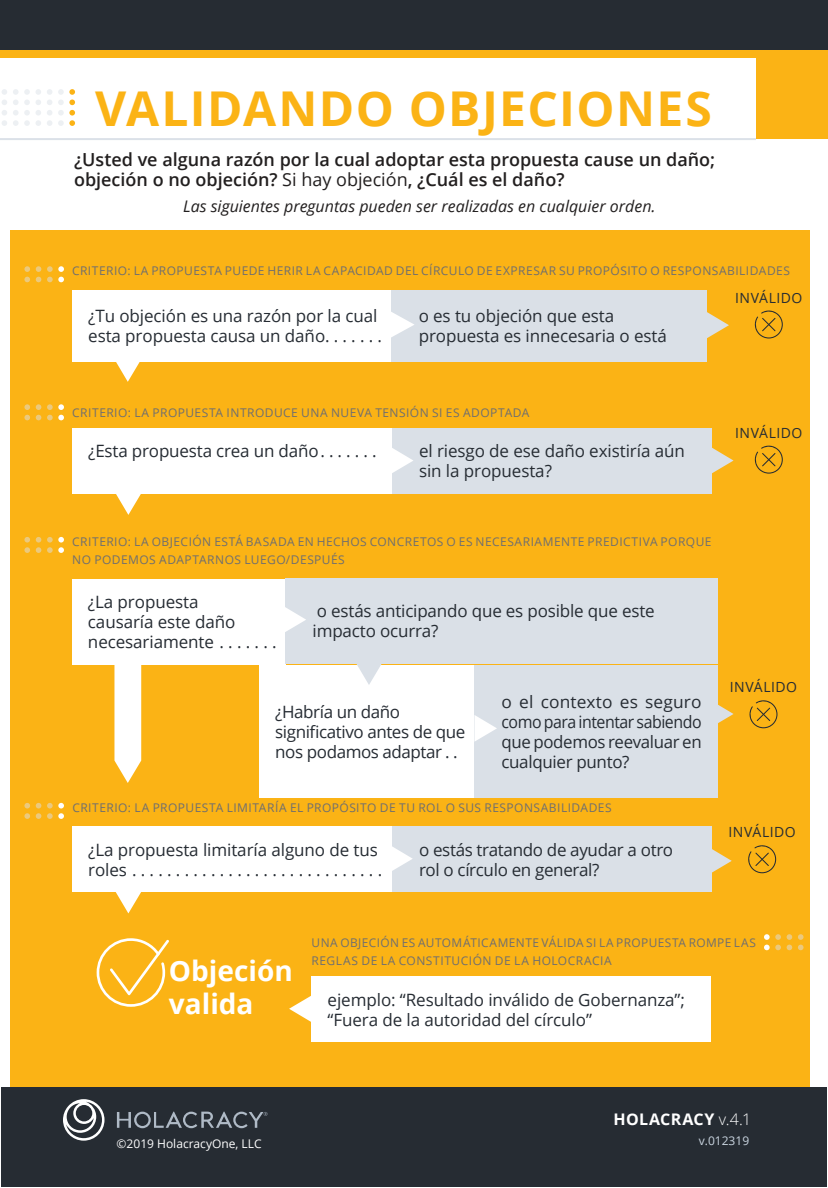
<style>
.page{position:relative;width:828px;height:1188px;background:#fff}
.page>*{position:absolute;margin:0;border:0;box-sizing:border-box;transform-origin:0 0}
.t1{font:700 48px "Open Sans";letter-spacing:.03em;color:#fbb315}
.t2{font:700 28px/33.6px "Open Sans";color:#fff}
.t3{font:600 18px/20px "Open Sans";color:#221f1f}
.t4{font:17px/20px "Open Sans";letter-spacing:-.005em;color:#262c33}
.t5{font:17px/20px "Open Sans";letter-spacing:-.025em;color:#262c33}
.t6{font:italic 16px "Open Sans";color:#221f1f}
.t7{font:700 16px "Open Sans";letter-spacing:.02em;color:#fff}
.t8{font:14px "Open Sans";letter-spacing:.035em;color:#262c33}
.t9{font:12px/18px "Open Sans";letter-spacing:.04em;color:#6e6e70}
.t10{font:12px "Open Sans";color:#fff}
.t11{font:12px "Open Sans";color:#cad5e0}
.s1{font-weight:400}
.s2{font-weight:300}
</style>
<div class="page">
<div style="left:11px;top:230px;width:799px;height:956px;background:#fbb315"></div>
<div style="left:0;top:0;width:828px;height:58px;background:#fbb315"></div>
<div style="left:0;top:0;width:828px;height:50px;background:#262c33"></div>
<svg style="left:13px;top:89px;width:17px;height:37px"></svg>
<svg style="left:36px;top:89px;width:5px;height:37px"></svg>
<svg style="left:47px;top:89px;width:5px;height:37px"></svg>
<svg style="left:58px;top:89px;width:17px;height:37px"></svg>
<svg style="left:2px;top:89px;width:5px;height:37px"></svg>
<div style="left:72px;top:290px;width:320px;height:72px;background:#fff"></div>
<svg style="left:707px;top:312px;width:22px;height:26px"></svg>
<svg style="left:116px;top:362px;width:24px;height:20px"></svg>
<div style="left:392px;top:290px;width:315px;height:72px;background:#dae0e7"></div>
<svg style="left:289px;top:995px;width:23px;height:27px"></svg>
<svg style="left:97px;top:938px;width:72px;height:69px"></svg>
<div style="left:312px;top:977px;width:399px;height:65px;background:#fff"></div>
<svg style="left:47px;top:266px;width:17px;height:16px"></svg>
<svg style="left:36px;top:266px;width:5px;height:16px"></svg>
<svg style="left:24px;top:266px;width:6px;height:16px"></svg>
<svg style="left:764px;top:934px;width:17px;height:16px"></svg>
<svg style="left:787px;top:934px;width:5px;height:16px"></svg>
<svg style="left:798px;top:934px;width:6px;height:16px"></svg>
<div style="left:72px;top:428px;width:320px;height:65px;background:#fff"></div>
<svg style="left:712px;top:447px;width:22px;height:27px"></svg>
<svg style="left:115px;top:493px;width:27px;height:22px"></svg>
<div style="left:392px;top:428px;width:320px;height:65px;background:#dae0e7"></div>
<svg style="left:754px;top:445px;width:29px;height:29px"></svg>
<svg style="left:47px;top:404px;width:17px;height:16px"></svg>
<svg style="left:36px;top:404px;width:5px;height:16px"></svg>
<svg style="left:24px;top:404px;width:6px;height:16px"></svg>
<svg style="left:392px;top:448px;width:21px;height:25px"></svg>
<div style="left:72px;top:579px;width:214px;height:86px;background:#fff"></div>
<div style="left:259px;top:665px;width:215px;height:133px;background:#fff"></div>
<svg style="left:749px;top:700px;width:29px;height:28px"></svg>
<svg style="left:718px;top:704px;width:16px;height:19px"></svg>
<svg style="left:114px;top:665px;width:27px;height:118px;background:#fef6e5"></svg>
<div style="left:286px;top:578px;width:432px;height:85px;background:#dae0e7"></div>
<div style="left:474px;top:665px;width:244px;height:133px;background:#dae0e7"></div>
<svg style="left:47px;top:537px;width:17px;height:16px"></svg>
<svg style="left:36px;top:537px;width:5px;height:16px"></svg>
<svg style="left:24px;top:537px;width:6px;height:16px"></svg>
<svg style="left:356px;top:663px;width:26px;height:22px"></svg>
<svg style="left:285px;top:606px;width:21px;height:27px"></svg>
<svg style="left:474px;top:715px;width:23px;height:26px"></svg>
<svg style="left:115px;top:892px;width:26px;height:21px"></svg>
<div style="left:72px;top:827px;width:320px;height:65px;background:#fff"></div>
<svg style="left:712px;top:849px;width:20px;height:24px"></svg>
<div style="left:392px;top:827px;width:320px;height:65px;background:#dae0e7"></div>
<svg style="left:748px;top:845px;width:28px;height:28px"></svg>
<svg style="left:47px;top:803px;width:17px;height:16px"></svg>
<svg style="left:36px;top:803px;width:5px;height:16px"></svg>
<svg style="left:24px;top:803px;width:6px;height:16px"></svg>
<svg style="left:392px;top:846px;width:21px;height:25px"></svg>
<svg style="left:391px;top:311px;width:23px;height:27px"></svg>
<hr style="left:0;top:138px;width:756px;height:2px;background:#dbe1e8">
<div style="left:756px;top:58px;width:72px;height:81px;background:#fbb315"></div>
<div style="left:1px;top:1087px;width:826px;height:100px;background:#262c33"></div>
<svg style="left:63px;top:1099px;width:42px;height:42px"></svg>
<svg style="left:117px;top:1111px;width:151px;height:17px"></svg>
<svg style="left:754px;top:310px;width:29px;height:29px"></svg>
<h1 class="t1" style="left:95px;top:89px;width:618px">VALIDANDO OBJECIONES</h1>
<p class="t3" style="left:74px;top:151px;width:643px">¿Usted ve alguna razón por la cual adoptar esta propuesta cause un daño; objeción o no objeción? <span class="s1">Si hay objeción</span>, ¿Cuál es el daño?</p>
<p class="t6" style="left:183px;top:200px;width:474px">Las siguientes preguntas pueden ser realizadas en cualquier orden.</p>
<p class="t9" style="left:72px;top:263px;width:720px">CRITERIO: LA PROPUESTA PUEDE HERIR LA CAPACIDAD DEL CÍRCULO DE EXPRESAR SU PROPÓSITO O RESPONSABILIDADES</p>
<p class="t8" style="left:735px;top:293px;width:69px">INVÁLIDO</p>
<p class="t4" style="left:88px;top:308px;width:295px">¿Tu objeción es una razón por la cual esta propuesta causa un daño. . . . . . .</p>
<p class="t4" style="left:419px;top:308px;width:250px">o es tu objeción que esta propuesta es innecesaria o está</p>
<p class="t9" style="left:72px;top:405px;width:459px">CRITERIO: LA PROPUESTA INTRODUCE UNA NUEVA TENSIÓN SI ES ADOPTADA</p>
<p class="t4" style="left:88px;top:443px;width:290px">¿Esta propuesta crea un daño . . . . . . .</p>
<p class="t4" style="left:419px;top:441px;width:267px">el riesgo de ese daño existiría aún sin la propuesta?</p>
<p class="t8" style="left:735px;top:427px;width:69px">INVÁLIDO</p>
<p class="t9" style="left:72px;top:534px;width:641px">CRITERIO: LA OBJECIÓN ESTÁ BASADA EN HECHOS CONCRETOS O ES NECESARIAMENTE PREDICTIVA PORQUE<br>NO PODEMOS ADAPTARNOS LUEGO/DESPUÉS</p>
<p class="t4" style="left:88px;top:594px;width:190px">¿La propuesta<br>causaría este daño necesariamente . . . . . . .</p>
<p class="t4" style="left:313px;top:603px;width:344px">o estás anticipando que es posible que este impacto ocurra?</p>
<p class="t5" style="left:275px;top:704px;width:192px">¿Habría un daño<br>signi昀椀cativo antes de que nos podamos adaptar . .</p>
<p class="t4" style="left:501px;top:691px;width:202px;text-align:justify">o el contexto es seguro como para intentar sabiendo que podemos reevaluar en cualquier punto?</p>
<p class="t9" style="left:72px;top:800px;width:541px">CRITERIO: LA PROPUESTA LIMITARÍA EL PROPÓSITO DE TU ROL O SUS RESPONSABILIDADES</p>
<p class="t4" style="left:88px;top:841px;width:295px">¿La propuesta limitaría alguno de tus roles .............................</p>
<p class="t4" style="left:419px;top:841px;width:256px">o estás tratando de ayudar a otro rol o círculo en general?</p>
<p class="t8" style="left:730px;top:682px;width:69px">INVÁLIDO</p>
<p class="t8" style="left:729px;top:827px;width:69px">INVÁLIDO</p>
<h2 class="t2" style="left:169px;top:957px;width:125px">Objeción valida</h2>
<p class="t9" style="left:312px;top:935px;width:446px">UNA OBJECIÓN ES AUTOMÁTICAMENTE VÁLIDA SI LA PROPUESTA ROMPE LAS<br>REGLAS DE LA CONSTITUCIÓN DE LA HOLOCRACIA</p>
<p class="t4" style="left:328px;top:989px;width:359px">ejemplo: “Resultado inválido de Gobernanza”; “Fuera de la autoridad del círculo”</p>
<p class="t10" style="left:117px;top:1139px;width:146px">©2019 HolacracyOne, LLC</p>
<p class="t7" style="left:614px;top:1113px;width:139px">HOLACRACY <span class="s2">v.4.1</span></p>
<p class="t11" style="left:699px;top:1136px;width:52px">v.012319</p>
</div>
